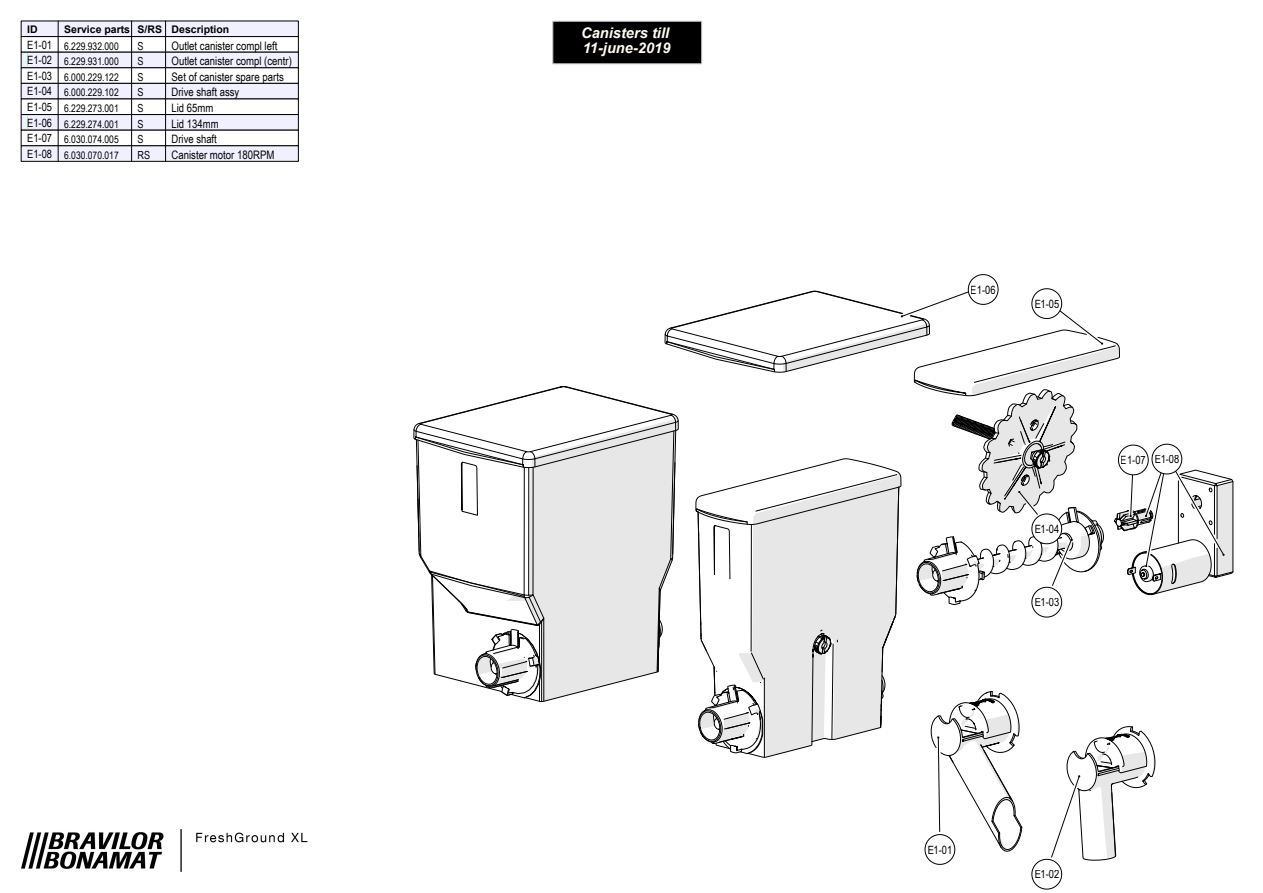
<style>
.page{position:relative;width:1263px;height:893px;background:#fff}
.page>*{position:absolute;margin:0;border:0;box-sizing:border-box;transform-origin:0 0}
.t1{font:italic 700 14.7px/15px "Arial";color:#fffbf0}
.t2{font:11.7px "Arial Narrow";color:#000}
.t3{font:11.55px "Arial Narrow";color:#000}
.t4{font:11.4px/15.6px "Arial Narrow";color:#000;text-align:justify}
.t5{font:11.1px "Arial Narrow";color:#000}
.t6{font:700 10.5px "Arial";color:#000}
.t7{font:10.35px "Arial Narrow";color:#000}
</style>
<div class="page">
<img style="left:21px;top:829px;width:287px;height:43px">
<svg style="left:413px;top:274px;width:821px;height:615px"></svg>
<div style="left:552px;top:21px;width:150px;height:43px;background:#000;border:1px solid #c0c0c0"></div>
<div style="left:21px;top:21px;width:278px;height:16px;background:#f0f0ff"></div>
<div style="left:21px;top:36px;width:278px;height:16px;background:#fff;border:1px solid #000"></div>
<div style="left:21px;top:52px;width:278px;height:16px;background:#f0f0ff;border:1px solid #000"></div>
<div style="left:21px;top:83px;width:278px;height:16px;background:#f0f0ff;border:1px solid #000"></div>
<div style="left:21px;top:114px;width:278px;height:16px;background:#f0f0ff;border:1px solid #000"></div>
<div style="left:21px;top:130px;width:278px;height:16px;background:#fff;border:1px solid #000"></div>
<div style="left:21px;top:146px;width:278px;height:16px;background:#f0f0ff;border:1px solid #000"></div>
<svg style="left:58px;top:21px;width:1px;height:140px"></svg>
<svg style="left:131px;top:21px;width:1px;height:140px"></svg>
<svg style="left:165px;top:21px;width:1px;height:140px"></svg>
<p class="t6" style="left:27px;top:22px;width:12px">ID</p>
<p class="t6" style="left:64px;top:22px;width:167px">Service parts S/RS Description</p>
<p class="t4" style="left:27px;top:36px;width:26px">E1-01<br>E1-02<br>E1-03</p>
<p class="t7" style="left:64px;top:38px;width:56px">6.229.932.000</p>
<p class="t5" style="left:138px;top:38px;width:8px">S</p>
<p class="t2" style="left:172px;top:37px;width:107px">Outlet canister compl left</p>
<p class="t4" style="left:27px;top:83px;width:26px">E1-04</p>
<p class="t7" style="left:64px;top:54px;width:56px">6.229.931.000</p>
<p class="t5" style="left:138px;top:53px;width:8px">S</p>
<p class="t2" style="left:172px;top:53px;width:122px">Outlet canister compl (centr)</p>
<p class="t7" style="left:64px;top:70px;width:56px">6.000.229.122</p>
<p class="t5" style="left:138px;top:69px;width:8px">S</p>
<p class="t2" style="left:172px;top:68px;width:114px">Set of canister spare parts</p>
<p class="t7" style="left:64px;top:85px;width:56px">6.000.229.102</p>
<p class="t5" style="left:138px;top:84px;width:8px">S</p>
<p class="t3" style="left:172px;top:84px;width:69px">Drive shaft assy</p>
<p class="t4" style="left:27px;top:99px;width:26px">E1-05</p>
<p class="t4" style="left:27px;top:114px;width:26px">E1-06</p>
<p class="t4" style="left:27px;top:130px;width:26px">E1-07<br>E1-08</p>
<p class="t7" style="left:64px;top:101px;width:56px">6.229.273.001</p>
<p class="t5" style="left:138px;top:100px;width:8px">S</p>
<p class="t3" style="left:172px;top:100px;width:43px">Lid 65mm</p>
<p class="t7" style="left:64px;top:116px;width:56px">6.229.274.001</p>
<p class="t5" style="left:138px;top:116px;width:8px">S</p>
<p class="t3" style="left:172px;top:115px;width:49px">Lid 134mm</p>
<p class="t7" style="left:64px;top:132px;width:56px">6.030.074.005</p>
<p class="t5" style="left:138px;top:131px;width:8px">S</p>
<p class="t3" style="left:172px;top:131px;width:47px">Drive shaft</p>
<p class="t7" style="left:64px;top:148px;width:56px">6.030.070.017</p>
<p class="t5" style="left:138px;top:147px;width:14px">RS</p>
<p class="t2" style="left:172px;top:146px;width:104px">Canister motor 180RPM</p>
<h1 class="t1" style="left:581px;top:26px;width:91px">Canisters till<br>11-june-2019</h1>
<p class="t4" style="left:971px;top:281px;width:26px">E1-06</p>
<p class="t4" style="left:1034px;top:296px;width:26px">E1-05</p>
<p class="t4" style="left:1034px;top:521px;width:26px">E1-04</p>
<p class="t4" style="left:1034px;top:594px;width:26px">E1-03</p>
<p class="t4" style="left:1121px;top:451px;width:60px">E1-07 E1-08</p>
<p class="t4" style="left:927px;top:841px;width:26px">E1-01</p>
<p class="t4" style="left:1034px;top:866px;width:26px">E1-02</p>
</div>
